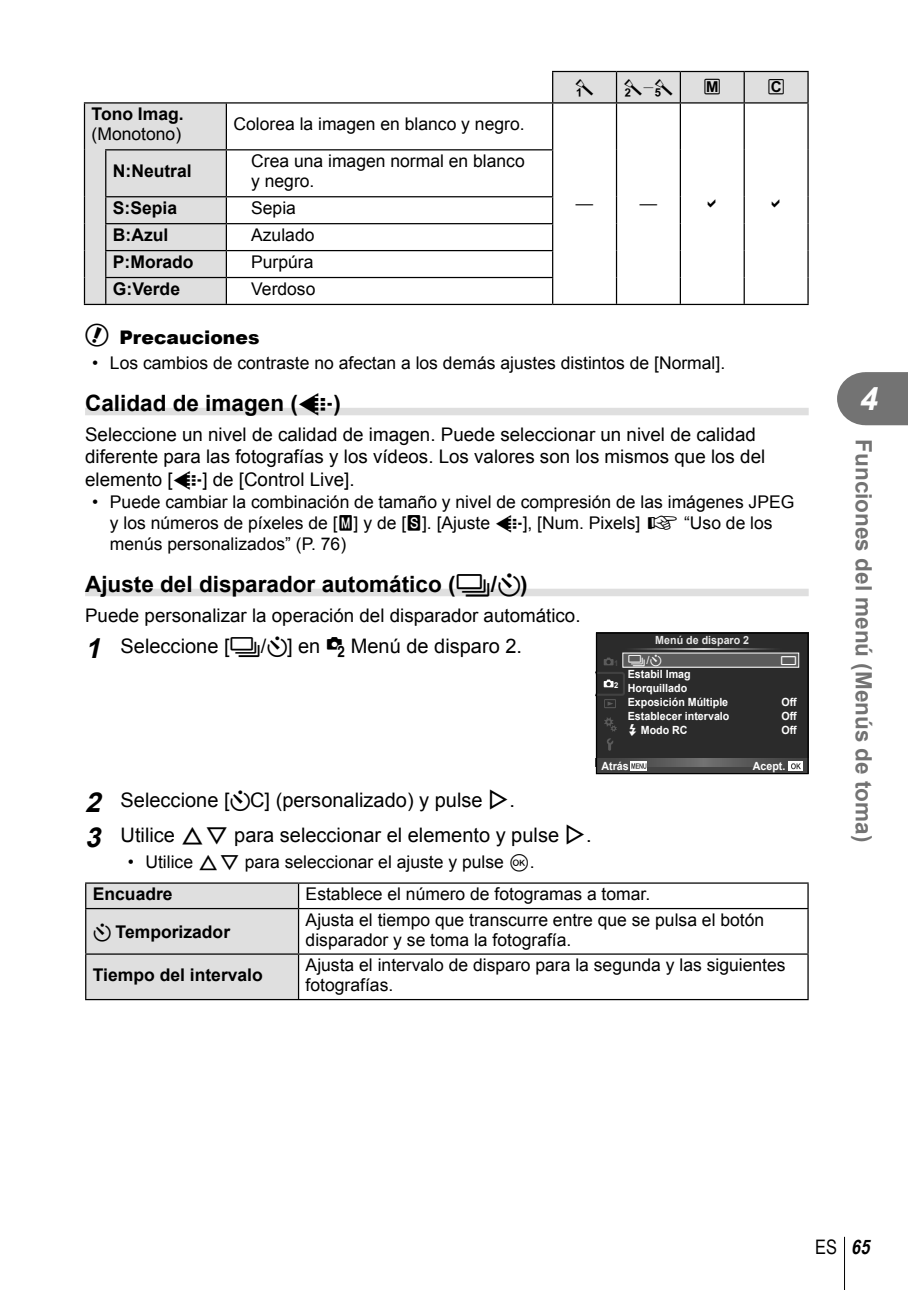
<style>
.page{position:relative;width:908px;height:1290px;background:#fff}
.page>*{position:absolute;margin:0;border:0;box-sizing:border-box;transform-origin:0 0}
.t1{font:italic 700 32.5px "Arial";color:#fff}
.t2{font:700 22.5px "Arial";color:#000}
.t3{font:700 22.5px "Arial";color:#737373}
.t4{font:20px/35.2px "Arial";color:#000}
.t5{font:20px "Arial Narrow";color:#000}
.t6{font:18.75px/22.5px "Arial";color:#000}
.t7{font:900 18.75px "Arial";color:#000}
.t8{font:17.5px/20px "Arial";color:#000}
.t9{font:700 17.5px "Arial";color:#000}
.t10{font:17.5px "Olymp 12";color:#000}
.t11{font:17.5px "olympus 15";color:#000}
.t12{font:700 11.25px/14.2px "Arial";color:#fff;scale:.95 1}
.t13{font:700 11.25px "Arial";color:#e6e6e6;scale:.95 1}
.t14{font:11.25px "Olympus 2";color:#fff}
.t15{font:700 8px "Arial";color:#4d4d4d;scale:.95 1}
.t16{font:700 8px "Arial";color:#fff;scale:.95 1}
.s1{font-family:"olympus 15"}
.s2{font-family:"olympus 15";font-weight:400;font-size:23.75px}
.s3{font-family:"Olympus 2";font-weight:400}
.s4{font-family:"Olympus 2"}
.s5{font-family:"Olymp 11"}
.s6{font-family:"Olympus 1"}
.s7{font-family:"Olympus 10";font-weight:400}
.s8{font-weight:700;font-style:italic;font-size:27.5px}
.s9{font-family:"Olympus 10"}
.s10{font-family:"Olymp 12"}
.s11{font-family:"Olympus 1";font-weight:400;font-size:10px}
.s12{font-family:"Arial"}
.s13{font-family:"Olympus 7"}
.s14{font-weight:700}
.s15{font-weight:700;font-style:italic}
</style>
<div class="page">
<hr style="left:843px;top:1237px;width:1px;height:53px;background:#000">
<svg style="left:837px;top:372px;width:70px;height:53px;background:#7f7f7f"></svg>
<div style="left:85px;top:408px;width:723px;height:7px;background:#dfdfdf"></div>
<div style="left:85px;top:589px;width:723px;height:7px;background:#dfdfdf"></div>
<svg style="left:85px;top:72px;width:722px;height:232px"></svg>
<hr style="left:552px;top:71px;width:64px;height:1px;background:#000">
<hr style="left:552px;top:72px;width:1px;height:30px;background:#000">
<hr style="left:616px;top:71px;width:64px;height:1px;background:#000">
<hr style="left:615px;top:72px;width:2px;height:30px;background:#000">
<hr style="left:680px;top:71px;width:63px;height:1px;background:#000">
<hr style="left:679px;top:72px;width:1px;height:30px;background:#000">
<hr style="left:743px;top:71px;width:65px;height:1px;background:#000">
<hr style="left:743px;top:72px;width:1px;height:30px;background:#000">
<hr style="left:807px;top:72px;width:1px;height:30px;background:#000">
<hr style="left:84px;top:104px;width:1px;height:46px;background:#000">
<hr style="left:226px;top:104px;width:1px;height:45px;background:#000">
<hr style="left:552px;top:104px;width:1px;height:45px;background:#000">
<hr style="left:615px;top:104px;width:2px;height:46px;background:#000">
<hr style="left:679px;top:104px;width:1px;height:46px;background:#000">
<hr style="left:743px;top:104px;width:1px;height:46px;background:#000">
<hr style="left:807px;top:104px;width:1px;height:46px;background:#000">
<hr style="left:84px;top:150px;width:1px;height:47px;background:#000">
<hr style="left:105px;top:149px;width:121px;height:1px;background:#000">
<hr style="left:105px;top:150px;width:1px;height:46px;background:#000">
<hr style="left:226px;top:149px;width:327px;height:1px;background:#000">
<hr style="left:226px;top:150px;width:1px;height:46px;background:#000">
<hr style="left:552px;top:150px;width:1px;height:46px;background:#000">
<hr style="left:615px;top:150px;width:2px;height:47px;background:#000">
<hr style="left:679px;top:150px;width:1px;height:47px;background:#000">
<hr style="left:743px;top:150px;width:1px;height:47px;background:#000">
<hr style="left:807px;top:150px;width:1px;height:47px;background:#000">
<hr style="left:105px;top:196px;width:121px;height:1px;background:#000">
<hr style="left:226px;top:196px;width:327px;height:1px;background:#000">
<hr style="left:615px;top:197px;width:2px;height:27px;background:#000">
<hr style="left:105px;top:223px;width:121px;height:1px;background:#000">
<hr style="left:226px;top:223px;width:327px;height:1px;background:#000">
<hr style="left:615px;top:224px;width:2px;height:27px;background:#000">
<hr style="left:105px;top:250px;width:121px;height:1px;background:#000">
<hr style="left:226px;top:250px;width:327px;height:1px;background:#000">
<hr style="left:615px;top:251px;width:2px;height:26px;background:#000">
<svg style="left:84px;top:197px;width:1px;height:107px"></svg>
<hr style="left:105px;top:277px;width:121px;height:1px;background:#000">
<svg style="left:105px;top:197px;width:1px;height:107px"></svg>
<hr style="left:226px;top:277px;width:327px;height:1px;background:#000">
<svg style="left:226px;top:197px;width:1px;height:107px"></svg>
<svg style="left:552px;top:197px;width:1px;height:107px"></svg>
<hr style="left:615px;top:277px;width:2px;height:27px;background:#000">
<svg style="left:679px;top:197px;width:1px;height:107px"></svg>
<svg style="left:743px;top:197px;width:1px;height:107px"></svg>
<svg style="left:807px;top:197px;width:1px;height:107px"></svg>
<hr style="left:84px;top:102px;width:724px;height:2px;background:#000">
<hr style="left:552px;top:304px;width:256px;height:1px;background:#000">
<hr style="left:84px;top:304px;width:468px;height:1px;background:#000">
<svg style="left:595px;top:632px;width:213px;height:142px;background:#373737"></svg>
<hr style="left:85px;top:882px;width:213px;height:2px;background:#000">
<hr style="left:298px;top:882px;width:510px;height:2px;background:#000">
<div style="left:85px;top:883px;width:214px;height:116px;background:#dfdfdf"></div>
<svg style="left:807px;top:884px;width:1px;height:24px"></svg>
<hr style="left:85px;top:908px;width:213px;height:1px;background:#000">
<hr style="left:85px;top:909px;width:1px;height:44px;background:#000">
<hr style="left:298px;top:908px;width:510px;height:1px;background:#000">
<hr style="left:298px;top:909px;width:1px;height:44px;background:#000">
<hr style="left:807px;top:909px;width:1px;height:44px;background:#000">
<hr style="left:85px;top:953px;width:213px;height:2px;background:#000">
<hr style="left:85px;top:955px;width:1px;height:44px;background:#000">
<hr style="left:298px;top:953px;width:510px;height:2px;background:#000">
<hr style="left:298px;top:955px;width:1px;height:44px;background:#000">
<hr style="left:807px;top:955px;width:1px;height:44px;background:#000">
<hr style="left:85px;top:999px;width:723px;height:1px;background:#000">
<svg style="left:707px;top:199px;width:8px;height:9px"></svg>
<svg style="left:771px;top:199px;width:8px;height:9px"></svg>
<p class="t9" style="left:92px;top:104px;width:94px">Tono Imag.</p>
<p class="t8" style="left:92px;top:124px;width:91px">(Monotono)</p>
<p class="t8" style="left:233px;top:114px;width:292px">Colorea la imagen en blanco y negro.</p>
<p class="t10" style="left:574px;top:76px;width:21px">h</p>
<p class="t10" style="left:623px;top:76px;width:52px">i-<span class="s1">a</span></p>
<p class="t11" style="left:702px;top:77px;width:20px">J</p>
<p class="t11" style="left:766px;top:77px;width:20px">K</p>
<p class="t9" style="left:113px;top:161px;width:80px">N:Neutral</p>
<p class="t8" style="left:251px;top:151px;width:275px">Crea una imagen normal en blanco y negro.</p>
<p class="t9" style="left:113px;top:198px;width:66px">S:Sepia</p>
<p class="t8" style="left:251px;top:198px;width:46px">Sepia</p>
<p class="t9" style="left:113px;top:225px;width:57px">B:Azul</p>
<p class="t8" style="left:251px;top:225px;width:65px">Azulado</p>
<p class="t9" style="left:113px;top:252px;width:82px">P:Morado</p>
<p class="t8" style="left:251px;top:252px;width:64px">Purpúra</p>
<p class="t9" style="left:113px;top:279px;width:69px">G:Verde</p>
<p class="t8" style="left:251px;top:279px;width:66px">Verdoso</p>
<p class="t7" style="left:85px;top:324px;width:176px"><span class="s2">#</span> Precauciones</p>
<p class="t8" style="left:92px;top:353px;width:634px">• Los cambios de contraste no afectan a los demás ajustes distintos de [Normal].</p>
<p class="t2" style="left:85px;top:391px;width:257px">Calidad de imagen (<span class="s3">K</span>)</p>
<p class="t6" style="left:85px;top:423px;width:681px">Seleccione un nivel de calidad de imagen. Puede seleccionar un nivel de calidad diferente para las fotografías y los vídeos. Los valores son los mismos que los del elemento [<span class="s4">K</span>] de [Control Live].</p>
<p class="t8" style="left:110px;top:492px;width:685px;line-height:21px;text-indent:-18px">• Puede cambiar la combinación de tamaño y nivel de compresión de las imágenes JPEG y los números de píxeles de [<span class="s5">X</span>] y de [<span class="s5">W</span>]. [Ajuste <span class="s4">K</span>], [Num. Pixels] <span class="s6">g</span> “Uso de los menús personalizados” (P. 76)</p>
<p class="t2" style="left:85px;top:572px;width:444px">Ajuste del disparador automático (<span class="s3">j</span>/<span class="s7">Y</span>)</p>
<p class="t6" style="left:85px;top:604px;width:497px">Puede personalizar la operación del disparador automático.</p>
<p class="t4" style="left:85px;top:628px;width:438px"><span class="s8">1</span> Seleccione [<span class="s4">j</span>/<span class="s9">Y</span>] en <span class="s10">X</span> Menú de disparo 2.</p>
<p class="t15" style="left:614px;top:658px;width:6px">1</p>
<p class="t10" style="left:574px;top:193px;width:21px">k</p>
<p class="t10" style="left:638px;top:193px;width:21px">k</p>
<p class="t13" style="left:655px;top:634px;width:100px">Menú de disparo 2</p>
<p class="t12" style="left:627px;top:667px;width:107px">Estabil Imag<br>Horquillado<br>Exposición Múltiple</p>
<p class="t12" style="left:627px;top:723px;width:65px"><span class="s11">#</span> Modo RC</p>
<p class="t12" style="left:781px;top:723px;width:18px">Off</p>
<p class="t14" style="left:627px;top:653px;width:36px">j<span class="s12">/</span><span class="s6">Y</span></p>
<p class="t14" style="left:780px;top:653px;width:18px">o</p>
<p class="t16" style="left:614px;top:680px;width:6px">2</p>
<p class="t12" style="left:781px;top:695px;width:18px">Off</p>
<p class="t12" style="left:627px;top:709px;width:108px">Establecer intervalo</p>
<p class="t12" style="left:781px;top:709px;width:18px">Off</p>
<p class="t12" style="left:601px;top:759px;width:30px">Atrás</p>
<p class="t4" style="left:85px;top:782px;width:508px"><span class="s8">2</span> Seleccione [<span class="s9">Y</span>C] (personalizado) y pulse <span class="s1">I</span>.<br><span class="s8">3</span> Utilice <span class="s1">FG</span> para seleccionar el elemento y pulse <span class="s1">I</span>.</p>
<p class="t8" style="left:93px;top:845px;width:443px;line-height:32.8px;text-indent:35px">• Utilice <span class="s1">FG</span> para seleccionar el ajuste y pulse <span class="s13">Q</span>.<br><span class="s14">Encuadre</span></p>
<p class="t8" style="left:305px;top:884px;width:346px">Establece el número de fotogramas a tomar.</p>
<p class="t12" style="left:752px;top:759px;width:36px">Acept.</p>
<p class="t9" style="left:93px;top:922px;width:139px"><span class="s7">Y</span> Temporizador</p>
<p class="t8" style="left:305px;top:910px;width:460px">Ajusta el tiempo que transcurre entre que se pulsa el botón disparador y se toma la fotografía.</p>
<p class="t9" style="left:93px;top:965px;width:171px">Tiempo del intervalo</p>
<p class="t8" style="left:305px;top:955px;width:481px">Ajusta el intervalo de disparo para la segunda y las siguientes fotografías.</p>
<h1 class="t1" style="left:859px;top:381px;width:20px">4</h1>
<p class="t3" style="left:875px;top:439px;width:404px;rotate:90deg">Funciones del menú (Menús de toma)</p>
<p class="t5" style="left:814px;top:1235px;width:60px">ES <span class="s15">65</span></p>
</div>
